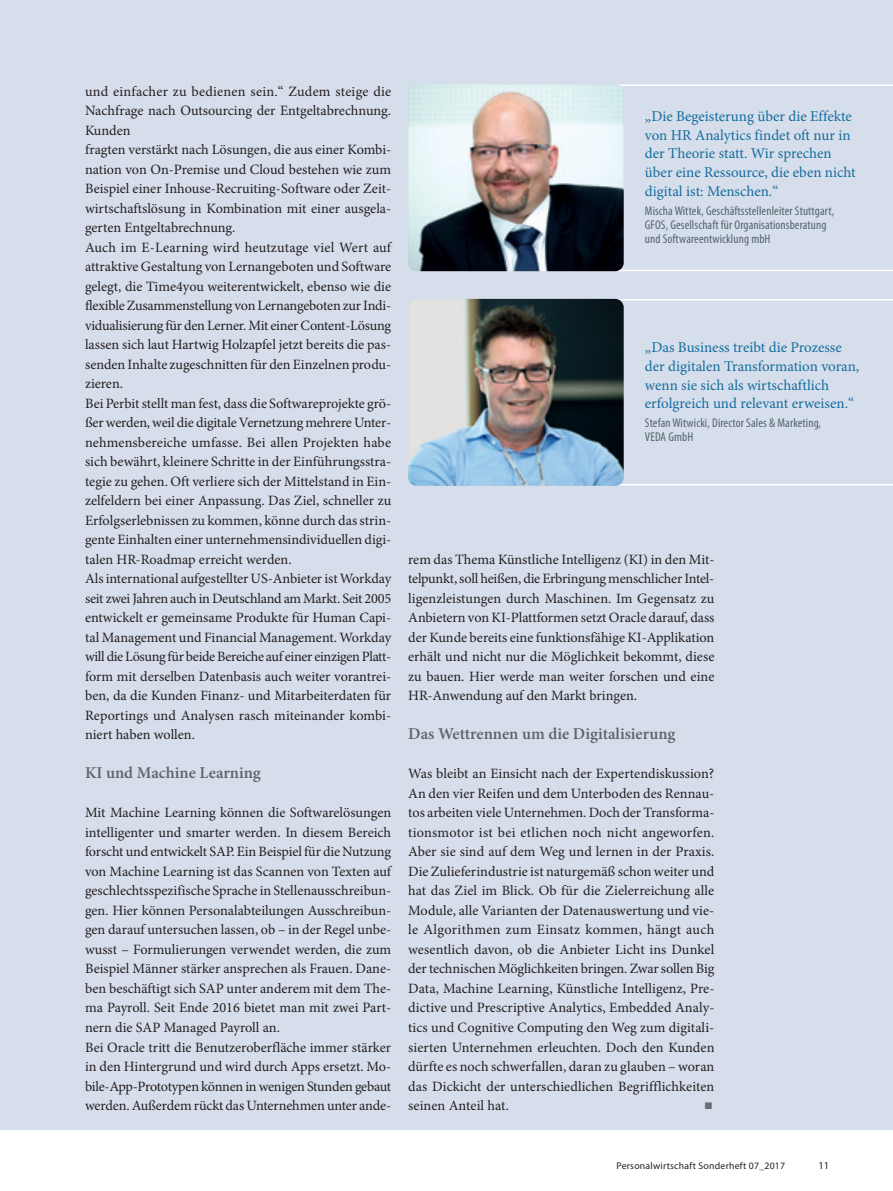
<style>
.page{position:relative;width:893px;height:1191px;background:#fff}
.page>*{position:absolute;margin:0;border:0;box-sizing:border-box;transform-origin:0 0}
.t1{font:600 16.5px "Minion Pro";color:#5b666a}
.t2{font:15px/18.8px "Minion Pro";color:#146d9e}
.t3{font:14.25px/19.5px "Minion Pro";color:#231f20}
.t4{font:condensed 12.75px/14.2px "Myriad Pro";letter-spacing:.01em;color:#53656e}
.t5{font:10.5px "Myriad Pro";color:#231f20}
.t6{font:9.75px "Myriad Pro";letter-spacing:.025em;color:#231f20}
</style>
<div class="page">
<div style="left:0;top:0;width:893px;height:1129px;background:#d7deeb"></div>
<hr style="left:420px;top:270px;width:473px;height:1px;background:#fff">
<hr style="left:420px;top:84px;width:473px;height:2px;background:#fff">
<img style="left:408px;top:84px;width:216px;height:187px;border-radius:9px">
<hr style="left:420px;top:484px;width:473px;height:1px;background:#fff">
<hr style="left:420px;top:299px;width:473px;height:1px;background:#fff">
<img style="left:408px;top:299px;width:216px;height:187px;border-radius:9px">
<p class="t3" style="left:85px;top:83px;width:308px">und einfacher zu bedienen sein.“ Zudem steige die Nachfrage nach Outsourcing der Entgeltabrechnung.<br>Kunden<br>fragten verstärkt nach Lösungen, die aus einer Kombi&shy;nation von On-Premise und Cloud bestehen wie zum Beispiel einer Inhouse-Recruiting-Software oder Zeit&shy;wirtschaftslösung in Kombination mit einer ausgela&shy;gerten Entgeltabrechnung.<br>Auch im E-Learning wird heutzutage viel Wert auf attraktive Gestaltung von Lernangeboten und Software gelegt, die Time4you weiterentwickelt, ebenso wie die flexible Zusammenstellung von Lernangeboten zur Indi&shy;vidualisierung für den Lerner. Mit einer Content-Lösung lassen sich laut Hartwig Holzapfel jetzt bereits die pas&shy;senden Inhalte zugeschnitten für den Einzelnen produ&shy;zieren.<br>Bei Perbit stellt man fest, dass die Softwareprojekte grö&shy;ßer werden, weil die digitale Vernetzung mehrere Unter&shy;nehmensbereiche umfasse. Bei allen Projekten habe sich bewährt, kleinere Schritte in der Einführungsstra&shy;tegie zu gehen. Oft verliere sich der Mittelstand in Ein&shy;zelfeldern bei einer Anpassung. Das Ziel, schneller zu Erfolgserlebnissen zu kommen, könne durch das strin&shy;gente Einhalten einer unternehmensindividuellen digi&shy;talen HR-Roadmap erreicht werden.<br>Als international aufgestellter US-Anbieter ist Workday seit zwei Jahren auch in Deutschland am Markt. Seit 2005 entwickelt er gemeinsame Produkte für Human Capi&shy;tal Management und Financial Management. Workday will die Lösung für beide Bereiche auf einer einzigen Platt&shy;form mit derselben Datenbasis auch weiter vorantrei&shy;ben, da die Kunden Finanz- und Mitarbeiterdaten für Reportings und Analysen rasch miteinander kombi&shy;niert haben wollen.</p>
<p class="t1" style="left:85px;top:766px;width:177px">KI und Machine Learning</p>
<p class="t3" style="left:85px;top:804px;width:308px">Mit Machine Learning können die Softwarelösungen intelligenter und smarter werden. In diesem Bereich forscht und entwickelt SAP. Ein Beispiel für die Nutzung von Machine Learning ist das Scannen von Texten auf geschlechtsspezifische Sprache in Stellenausschreibun&shy;gen. Hier können Personalabteilungen Ausschreibun&shy;gen darauf untersuchen lassen, ob – in der Regel unbe&shy;wusst – Formulierungen verwendet werden, die zum Beispiel Männer stärker ansprechen als Frauen. Dane&shy;ben beschäftigt sich SAP unter anderem mit dem The&shy;ma Payroll. Seit Ende 2016 bietet man mit zwei Part&shy;nern die SAP Managed Payroll an.<br>Bei Oracle tritt die Benutzeroberfläche immer stärker in den Hintergrund und wird durch Apps ersetzt. Mo - bile-App-Prototypen können in wenigen Stunden gebaut werden. Außerdem rückt das Unternehmen unter ande-</p>
<p class="t2" style="left:645px;top:108px;width:212px">„Die Begeisterung über die Effekte von HR Analytics findet oft nur in der Theorie statt. Wir sprechen über eine Ressource, die eben nicht digital ist: Menschen.“</p>
<p class="t4" style="left:645px;top:204px;width:191px">Mischa Wittek, Geschäftsstellenleiter Stuttgart,<br>GFOS, Gesellschaft für Organisationsberatung und Softwareentwicklung mbH</p>
<p class="t2" style="left:645px;top:339px;width:216px">„Das Business treibt die Prozesse der digitalen Transformation voran, wenn sie sich als wirtschaftlich erfolgreich und relevant erweisen.“</p>
<p class="t4" style="left:645px;top:417px;width:178px">Stefan Witwicki, Director Sales &amp; Marketing,<br>VEDA GmbH</p>
<p class="t3" style="left:408px;top:551px;width:308px;text-align:justify">rem das Thema Künstliche Intelligenz (KI) in den Mit&shy;telpunkt, soll heißen, die Erbringung menschlicher Intel&shy;ligenzleistungen durch Maschinen. Im Gegensatz zu Anbietern von KI-Plattformen setzt Oracle darauf, dass der Kunde bereits eine funktionsfähige KI-Applikation erhält und nicht nur die Möglichkeit bekommt, diese zu bauen. Hier werde man weiter forschen und eine HR-Anwendung auf den Markt bringen.</p>
<p class="t1" style="left:408px;top:727px;width:269px">Das Wettrennen um die Digitalisierung</p>
<p class="t3" style="left:408px;top:765px;width:308px;text-align:justify">Was bleibt an Einsicht nach der Expertendiskussion?<br>An den vier Reifen und dem Unterboden des Rennau&shy;tos arbeiten viele Unternehmen. Doch der Transforma&shy;tionsmotor ist bei etlichen noch nicht angeworfen.<br>Aber sie sind auf dem Weg und lernen in der Praxis.<br>Die Zulieferindustrie ist naturgemäß schon weiter und hat das Ziel im Blick. Ob für die Zielerreichung alle Module, alle Varianten der Datenauswertung und vie&shy;le Algorithmen zum Einsatz kommen, hängt auch wesentlich davon, ob die Anbieter Licht ins Dunkel der technischen Möglichkeiten bringen. Zwar sollen Big Data, Machine Learning, Künstliche Intelligenz, Pre&shy;dictive und Prescriptive Analytics, Embedded Analy&shy;tics und Cognitive Computing den Weg zum digitali&shy;sierten Unternehmen erleuchten. Doch den Kunden dürfte es noch schwerfallen, daran zu glauben – woran das Dickicht der unterschiedlichen Begrifflichkeiten seinen Anteil hat.</p>
<p class="t6" style="left:616px;top:1159px;width:170px">Personalwirtschaft Sonderheft 07_2017</p>
<p class="t5" style="left:818px;top:1158px;width:12px">11</p>
</div>
